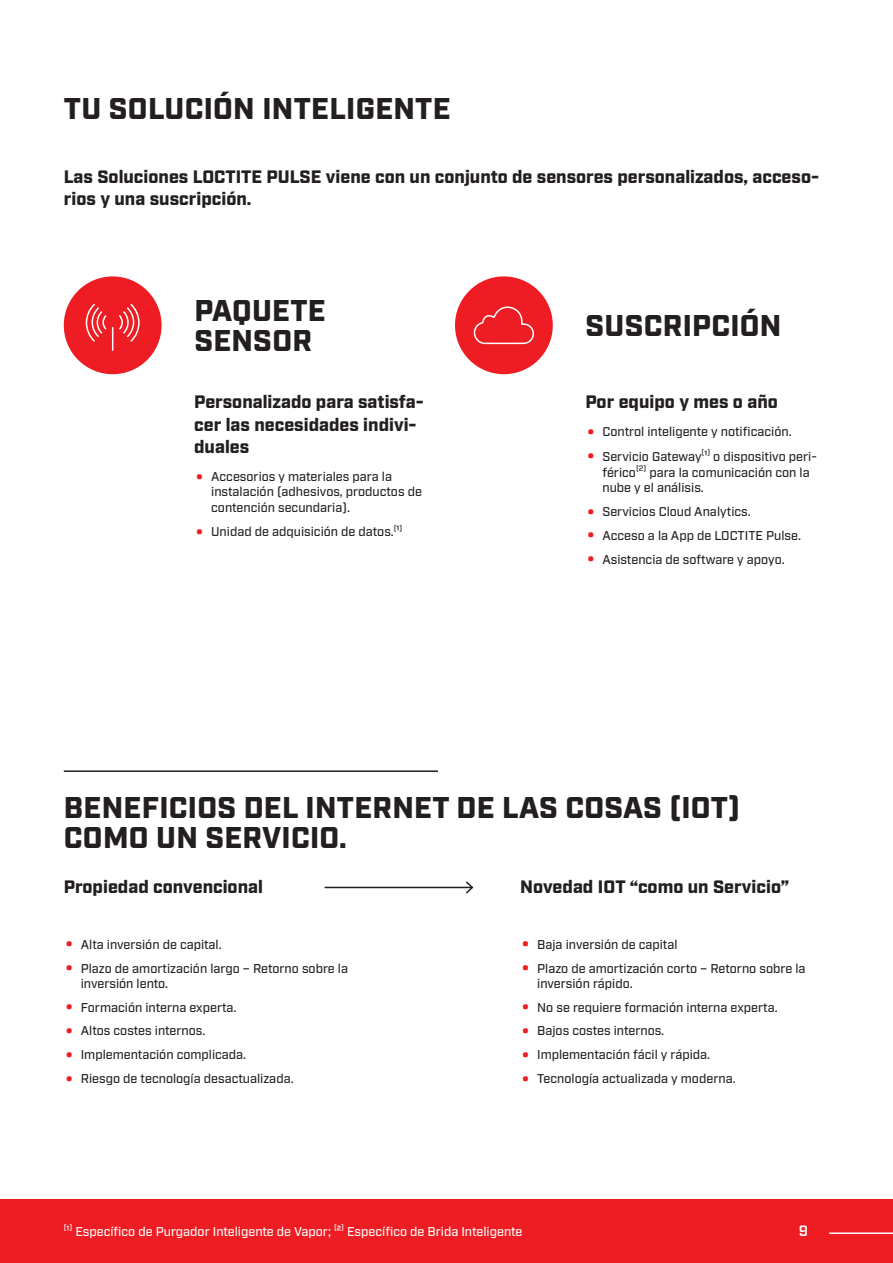
<style>
.page{position:relative;width:893px;height:1263px;background:#fff}
.page>*{position:absolute;margin:0;border:0;box-sizing:border-box;transform-origin:0 0}
.t1{font:900 30px/30px "Industry";letter-spacing:.01em;color:#231f20}
.t2{font:900 18px/22.5px "Industry";color:#231f20}
.t3{font:600 15px "Industry";color:#fff}
.t4{font:500 12.75px/15.3px "Industry";color:#231f20}
.t5{font:500 12.75px "Industry";color:#fff}
.s1{font-size:25.5px;color:#ee1d23}
</style>
<div class="page">
<div style="left:0;top:1199px;width:893px;height:64px;background:#ee1d23"></div>
<hr style="left:829px;top:1232px;width:64px;height:2px;background:#fff">
<div style="left:455px;top:276px;width:98px;height:98px;background:#ee1d23;border-radius:50%"></div>
<svg style="left:473px;top:306px;width:61px;height:39px"></svg>
<div style="left:64px;top:276px;width:98px;height:98px;background:#ee1d23;border-radius:50%"></div>
<svg style="left:85px;top:303px;width:55px;height:48px"></svg>
<hr style="left:325px;top:887px;width:147px;height:1px;background:#231f20">
<svg style="left:464px;top:881px;width:10px;height:13px"></svg>
<hr style="left:64px;top:770px;width:374px;height:2px;background:#231f20">
<h1 class="t1" style="left:64px;top:95px;width:388px">TU SOLUCIÓN INTELIGENTE</h1>
<h2 class="t2" style="left:64px;top:166px;width:757px">Las Soluciones LOCTITE PULSE viene con un conjunto de sensores personalizados, acceso&shy;rios y una suscripción.</h2>
<h1 class="t1" style="left:194px;top:297px;width:133px">PAQUETE<br>SENSOR</h1>
<h2 class="t2" style="left:194px;top:392px;width:231px">Personalizado para satisfa&shy;cer las necesidades indivi&shy;duales</h2>
<p class="t4" style="left:211px;top:469px;width:212px;text-indent:-17px"><span class="s1">•</span> Accesorios y materiales para la instalación (adhesivos, productos de contención secundaria).</p>
<p class="t4" style="left:194px;top:525px;width:210px"><span class="s1">•</span> Unidad de adquisición de datos.<sup>(</sup>¹<sup>)</sup></p>
<h1 class="t1" style="left:586px;top:312px;width:197px">SUSCRIPCIÓN</h1>
<h2 class="t2" style="left:585px;top:392px;width:194px">Por equipo y mes o año</h2>
<p class="t4" style="left:585px;top:424px;width:208px"><span class="s1">•</span> Control inteligente y notificación.</p>
<p class="t4" style="left:602px;top:449px;width:216px;line-height:15.8px;text-indent:-17px"><span class="s1">•</span> Servicio Gateway<sup>(</sup>¹<sup>)</sup> o dispositivo peri&shy;férico<sup>(2)</sup> para la comunicación con la nube y el análisis.</p>
<p class="t4" style="left:585px;top:504px;width:167px"><span class="s1">•</span> Servicios Cloud Analytics.</p>
<p class="t4" style="left:585px;top:528px;width:217px"><span class="s1">•</span> Acceso a la App de LOCTITE Pulse.</p>
<p class="t4" style="left:585px;top:552px;width:201px"><span class="s1">•</span> Asistencia de software y apoyo.</p>
<h1 class="t1" style="left:64px;top:794px;width:677px">BENEFICIOS DEL INTERNET DE LAS COSAS (IOT)<br>COMO UN SERVICIO.</h1>
<h2 class="t2" style="left:64px;top:876px;width:201px">Propiedad convencional</h2>
<h2 class="t2" style="left:520px;top:876px;width:270px">Novedad IOT “como un Servicio”</h2>
<p class="t4" style="left:64px;top:937px;width:159px"><span class="s1">•</span> Alta inversión de capital.</p>
<p class="t4" style="left:81px;top:961px;width:269px;text-indent:-17px"><span class="s1">•</span> Plazo de amortización largo – Retorno sobre la inversión lento.</p>
<p class="t4" style="left:64px;top:1000px;width:174px"><span class="s1">•</span> Formación interna experta.</p>
<p class="t4" style="left:64px;top:1024px;width:143px"><span class="s1">•</span> Altos costes internos.</p>
<p class="t4" style="left:64px;top:1047px;width:184px"><span class="s1">•</span> Implementación complicada.</p>
<p class="t4" style="left:64px;top:1071px;width:231px"><span class="s1">•</span> Riesgo de tecnología desactualizada.</p>
<p class="t4" style="left:520px;top:937px;width:159px"><span class="s1">•</span> Baja inversión de capital</p>
<p class="t4" style="left:537px;top:961px;width:270px;text-indent:-17px"><span class="s1">•</span> Plazo de amortización corto – Retorno sobre la inversión rápido.</p>
<p class="t4" style="left:520px;top:1000px;width:259px"><span class="s1">•</span> No se requiere formación interna experta.</p>
<p class="t4" style="left:520px;top:1024px;width:146px"><span class="s1">•</span> Bajos costes internos.</p>
<p class="t4" style="left:520px;top:1047px;width:191px"><span class="s1">•</span> Implementación fácil y rápida.</p>
<p class="t4" style="left:520px;top:1071px;width:217px"><span class="s1">•</span> Tecnología actualizada y moderna.</p>
<p class="t5" style="left:64px;top:1224px;width:460px"><sup>(</sup>¹<sup>)</sup> Específico de Purgador Inteligente de Vapor; <sup>(</sup>²<sup>)</sup> Específico de Brida Inteligente</p>
<p class="t3" style="left:799px;top:1222px;width:11px">9</p>
</div>
